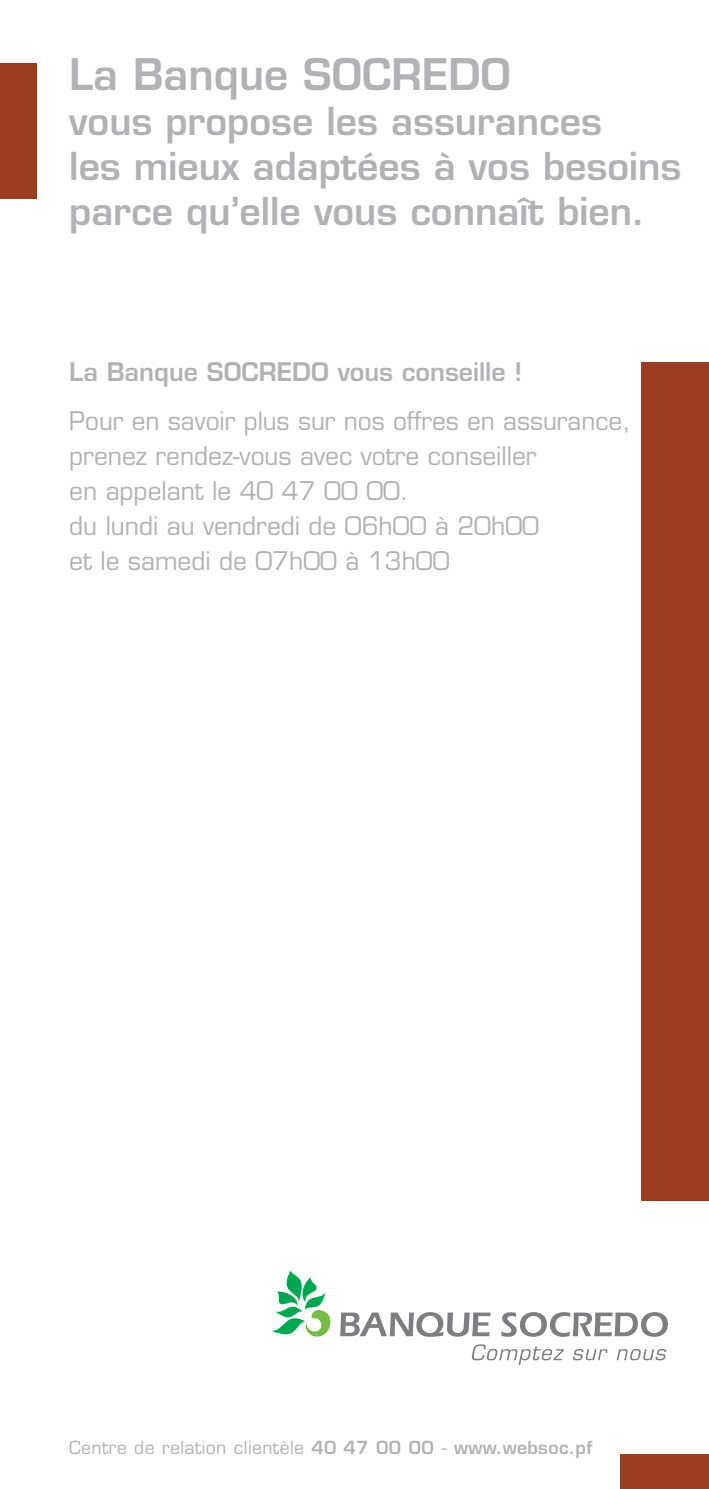
<style>
.page{position:relative;width:709px;height:1489px;background:#fff}
.page>*{position:absolute;margin:0;border:0;box-sizing:border-box;transform-origin:0 0}
.t1{font:600 42.5px "Eurostile";color:#b1b2b5}
.t2{font:600 37.5px/45px "Eurostile";color:#b1b2b5}
.t3{font:25px/35px "Eurostile";color:#b1b2b5}
.t4{font:600 25px "Eurostile";color:#b1b2b5}
.t5{font:17.5px "Eurostile";letter-spacing:.02em;color:#b1b2b5}
.s1{font-weight:600}
</style>
<div class="page">
<div style="left:641px;top:363px;width:68px;height:837px;background:#993e21"></div>
<div style="left:620px;top:1454px;width:89px;height:34px;background:#993e21"></div>
<svg style="left:271px;top:1270px;width:60px;height:67px"></svg>
<svg style="left:340px;top:1312px;width:150px;height:24px"></svg>
<svg style="left:501px;top:1312px;width:167px;height:25px"></svg>
<svg style="left:471px;top:1344px;width:93px;height:20px"></svg>
<svg style="left:572px;top:1349px;width:35px;height:11px"></svg>
<svg style="left:616px;top:1349px;width:50px;height:11px"></svg>
<div style="left:0;top:63px;width:37px;height:136px;background:#993e21"></div>
<h1 class="t1" style="left:69px;top:59px;width:443px">La Banque SOCREDO</h1>
<h2 class="t2" style="left:69px;top:103px;width:613px">vous propose les assurances<br>les mieux adaptées à vos besoins parce qu’elle vous connaît bien.</h2>
<p class="t4" style="left:69px;top:362px;width:454px">La Banque SOCREDO vous conseille !</p>
<p class="t3" style="left:69px;top:406px;width:563px">Pour en savoir plus sur nos offres en assurance, prenez rendez-vous avec votre conseiller<br>en appelant le 40 47 00 00.<br>du lundi au vendredi de 06h00 à 20h00<br>et le samedi de 07h00 à 13h00</p>
<p class="t5" style="left:69px;top:1440px;width:525px">Centre de relation clientèle <span class="s1">40 47 00 00</span> - <span class="s1">www.websoc.pf</span></p>
</div>
